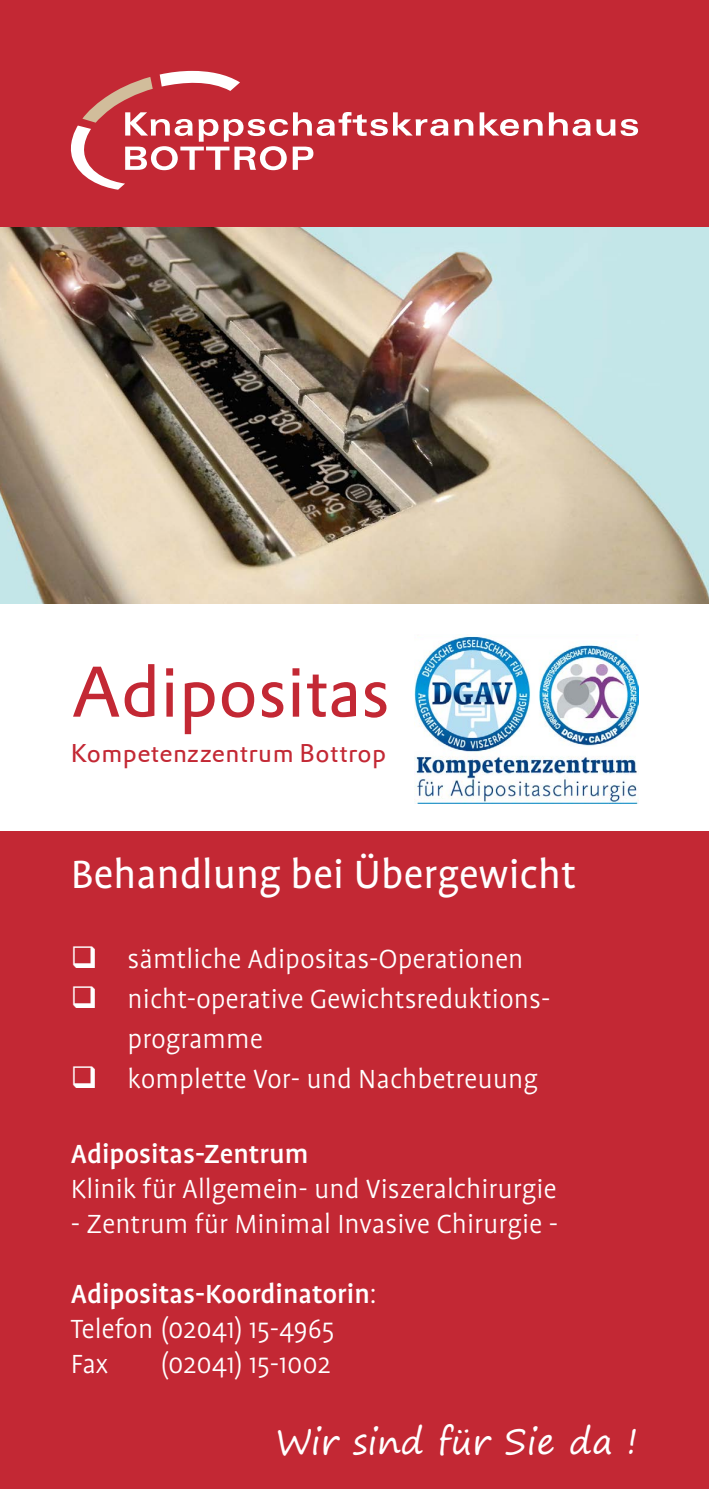
<style>
.page{position:relative;width:709px;height:1489px;background:#fff}
.page>*{position:absolute;margin:0;border:0;box-sizing:border-box;transform-origin:0 0}
.t1{font:70px "DTL Prokyon T";color:#c32834}
.Fließtext{font:45px "Profile";color:#fff}
.Fließtext-2{font:35px "Segoe Print";color:#fff}
.Fließtext-3{font:300 30px "Profile";color:#fff}
.Fließtext-4{font:500 30px "Profile";color:#fff}
.t2{font:25px "DTL Prokyon T";letter-spacing:.02em;color:#c32834}
.s1{font-weight:300}
</style>
<div class="page">
<img style="left:0;top:227px;width:709px;height:377px">
<div style="left:0;top:0;width:709px;height:227px;background:#c32834"></div>
<div style="left:0;top:829px;width:709px;height:659px;background:#c32834"></div>
<div style="left:0;top:604px;width:709px;height:227px;background:#fff"></div>
<svg style="left:454px;top:119px;width:19px;height:17px"></svg>
<svg style="left:479px;top:112px;width:63px;height:24px"></svg>
<svg style="left:549px;top:112px;width:41px;height:24px"></svg>
<svg style="left:596px;top:119px;width:42px;height:17px"></svg>
<svg style="left:71px;top:71px;width:377px;height:119px"></svg>
<img style="left:414px;top:636px;width:224px;height:167px">
<p class="t1" style="left:71px;top:645px;width:320px">Adipositas</p>
<p class="t2" style="left:71px;top:736px;width:317px">Kompetenzzentrum Bottrop</p>
<p class="Fließtext" style="left:71px;top:851px;width:507px">Behandlung bei Übergewicht</p>
<p class="Fließtext-3" style="left:71px;top:943px;width:454px">❑ sämtliche Adipositas-Operationen</p>
<p class="Fließtext-3" style="left:71px;top:983px;width:481px">❑ nicht-operative Gewichtsreduktions-</p>
<p class="Fließtext-3" style="left:128px;top:1023px;width:137px">programme</p>
<p class="Fließtext-3" style="left:71px;top:1063px;width:468px">❑ komplette Vor- und Nachbetreuung</p>
<p class="Fließtext-4" style="left:71px;top:1138px;width:239px">Adipositas-Zentrum</p>
<p class="Fließtext-3" style="left:71px;top:1173px;width:487px">Klinik für Allgemein- und Viszeralchirurgie</p>
<p class="Fließtext-3" style="left:71px;top:1208px;width:489px">- Zentrum für Minimal Invasive Chirurgie -</p>
<p class="Fließtext-4" style="left:71px;top:1278px;width:307px">Adipositas-Koordinatorin<span class="s1">:</span></p>
<p class="Fließtext-3" style="left:71px;top:1313px;width:265px">Telefon (02041) 15-4965</p>
<p class="Fließtext-3" style="left:71px;top:1348px;width:39px">Fax</p>
<p class="Fließtext-3" style="left:161px;top:1348px;width:171px">(02041) 15-1002</p>
<p class="Fließtext-2" style="left:276px;top:1409px;width:364px">Wir sind für Sie da !</p>
</div>
